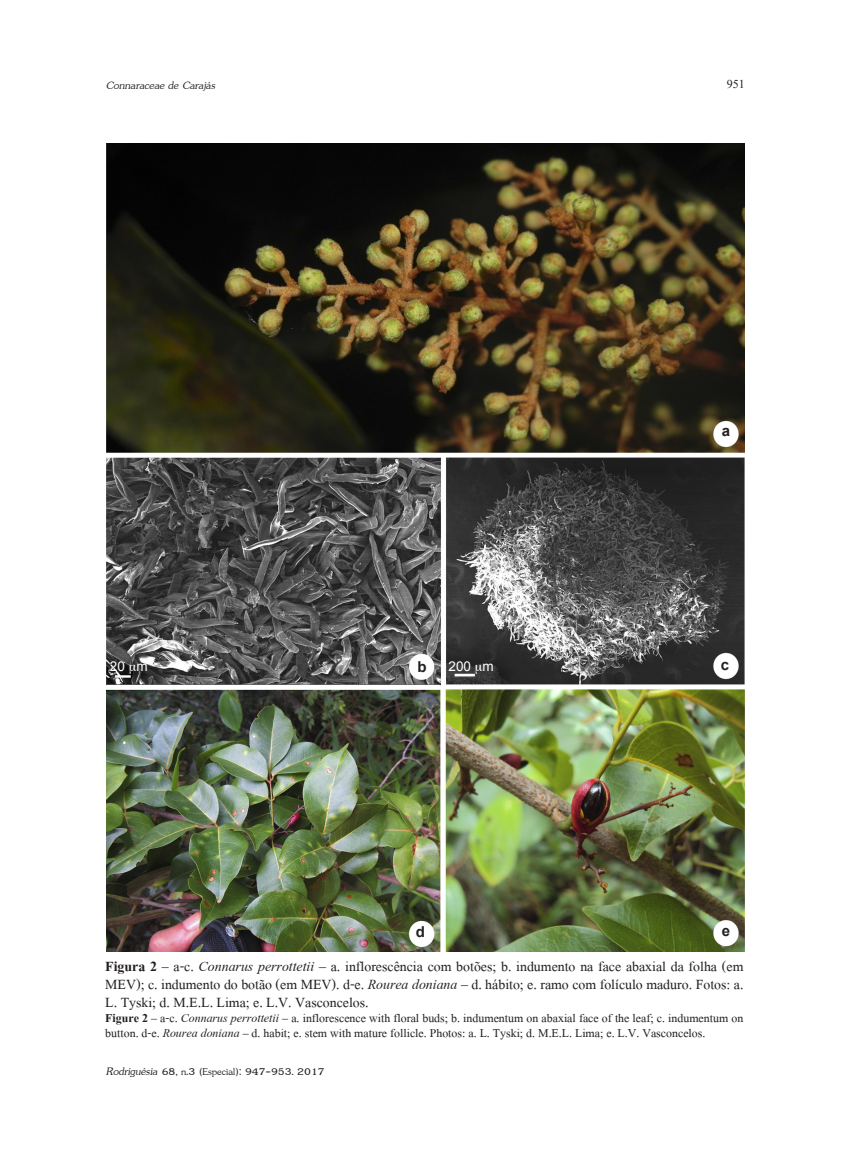
<style>
.page{position:relative;width:851px;height:1149px;background:#fff}
.page>*{position:absolute;margin:0;border:0;box-sizing:border-box;transform-origin:0 0}
.t1{font:21px/18px "Angsana New";color:#231f20;text-align:justify}
.t2{font:18px/15px "Angsana New";color:#231f20}
.t3{font:16.5px "Jasmine UPC Italic";color:#231f20}
.t4{font:15px "Jasmine UPC";color:#231f20}
.t5{font:700 15px "Arial";color:#231f20}
.t6{font:13.5px "Arial";color:#fff}
.t7{font:12px "Times New Roman";color:#231f20}
.s1{font-weight:700}
.s2{font-style:italic}
.s3{font-family:"Jasmine UPC Italic";font-size:16.5px}
</style>
<div class="page">
<img style="left:106px;top:143px;width:638px;height:808px">
<svg style="left:129px;top:664px;width:7px;height:10px"></svg>
<svg style="left:476px;top:664px;width:6px;height:9px"></svg>
<p class="t3" style="left:106px;top:74px;width:110px">Connaraceae de Carajás</p>
<p class="t7" style="left:726px;top:75px;width:19px">951</p>
<p class="t5" style="left:721px;top:421px;width:10px">a</p>
<p class="t6" style="left:110px;top:657px;width:39px">20 m</p>
<p class="t6" style="left:448px;top:657px;width:47px">200 m</p>
<p class="t5" style="left:417px;top:656px;width:11px">b</p>
<p class="t5" style="left:720px;top:654px;width:10px">c</p>
<p class="t5" style="left:416px;top:921px;width:11px">d</p>
<p class="t5" style="left:721px;top:920px;width:10px">e</p>
<p class="t1" style="left:105px;top:956px;width:639px"><span class="s1">Figura 2</span> – a-c. <span class="s2">Connarus perrottetii</span> – a. inflorescência com botões; b. indumento na face abaxial da folha (em MEV); c. indumento do botão (em MEV). d-e. <span class="s2">Rourea doniana</span> – d. hábito; e. ramo com folículo maduro. Fotos: a.<br>L. Tyski; d. M.E.L. Lima; e. L.V. Vasconcelos.</p>
<p class="t2" style="left:105px;top:1009px;width:639px"><span class="s1">Figure 2</span> – a-c. <span class="s2">Connarus perrottetii</span> – a. inflorescence with floral buds; b. indumentum on abaxial face of the leaf; c. indumentum on button. d-e. <span class="s2">Rourea doniana</span> – d. habit; e. stem with mature follicle. Photos: a. L. Tyski; d. M.E.L. Lima; e. L.V. Vasconcelos.</p>
<p class="t4" style="left:106px;top:1061px;width:220px"><span class="s3">Rodriguésia</span> 68, n.3 (Especial): 947-953. 2017</p>
</div>
